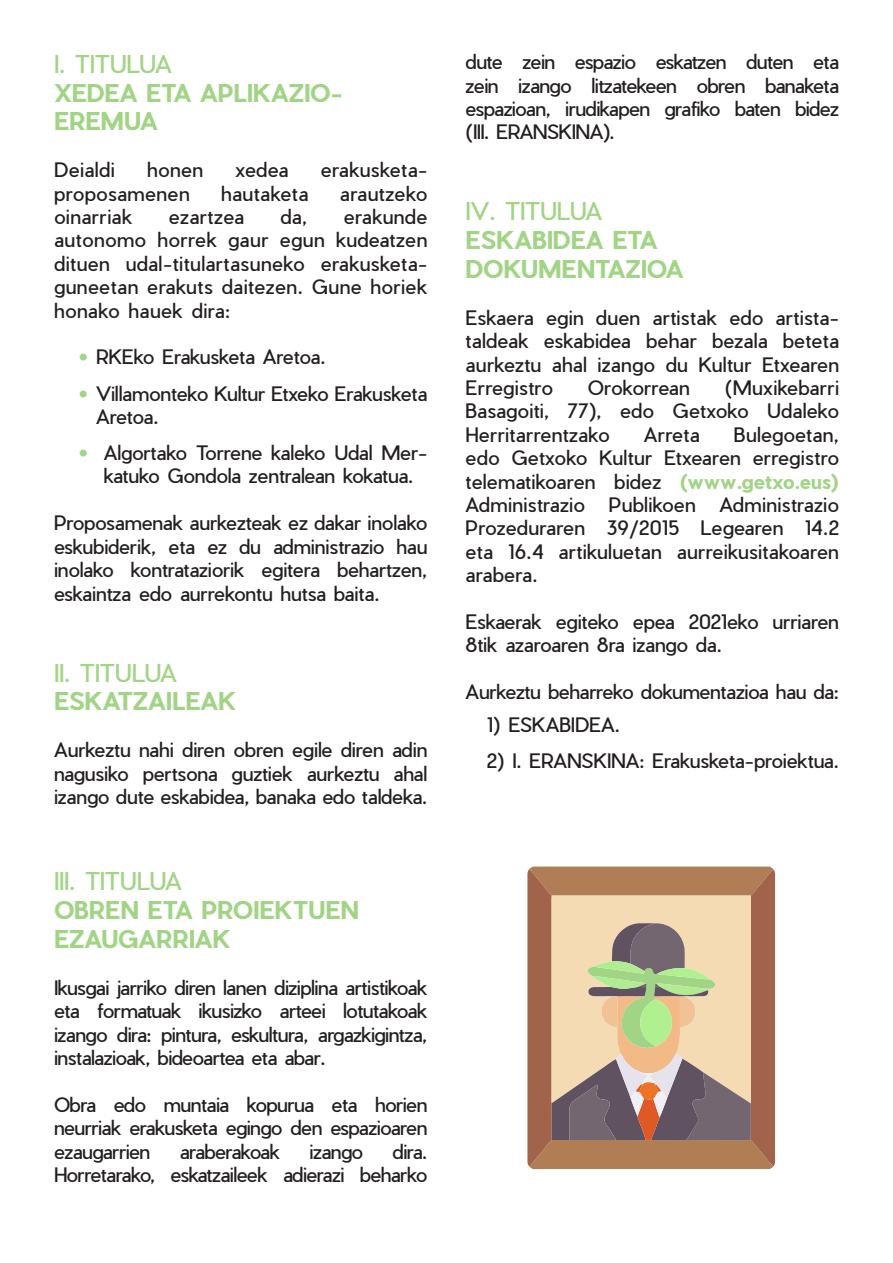
<style>
.page{position:relative;width:893px;height:1263px;background:#fff}
.page>*{position:absolute;margin:0;border:0;box-sizing:border-box;transform-origin:0 0}
.t1{font:700 24px/28.8px "Pier Sans";letter-spacing:-.01em;color:#a1d485}
.t2{font:19.5px/23.4px "Pier Sans";letter-spacing:-.01em;color:#231f20;text-align:justify}
.t3{font:19.5px "Pier Sans";letter-spacing:.03em;color:#231f20}
.t4{font:19.5px "Pier Sans";letter-spacing:.02em;color:#231f20}
.t5{font:19.5px "Pier Sans";letter-spacing:-.03em;color:#231f20}
.t6{font:19.5px "Pier Sans";letter-spacing:.01em;color:#231f20}
.t7{font:19.5px "Pier Sans";letter-spacing:.025em;color:#231f20}
.s1{font-weight:400}
.s2{font-family:"Helvetica Neue";color:#a1d485}
.s3{font-weight:700;color:#a1d485}
</style>
<div class="page">
<svg style="left:527px;top:866px;width:249px;height:303px;background:#bc9d80"></svg>
<p class="t1" style="left:54px;top:49px;width:290px"><span class="s1">I. TITULUA<br></span>XEDEA ETA APLIKAZIO-<br>EREMUA</p>
<p class="t7" style="left:54px;top:157px;width:62px">Deialdi</p>
<p class="t2" style="left:147px;top:158px;width:58px">honen</p>
<p class="t2" style="left:235px;top:158px;width:54px">xedea</p>
<p class="t3" style="left:321px;top:157px;width:108px">erakusketa-</p>
<p class="t4" style="left:54px;top:180px;width:137px">proposamenen</p>
<p class="t3" style="left:221px;top:180px;width:89px">hautaketa</p>
<p class="t3" style="left:340px;top:180px;width:89px">arautzeko</p>
<p class="t3" style="left:54px;top:204px;width:80px">oinarriak</p>
<p class="t3" style="left:169px;top:204px;width:77px">ezartzea</p>
<p class="t2" style="left:280px;top:205px;width:28px">da,</p>
<p class="t2" style="left:54px;top:205px;width:375px;text-indent:290px">erakunde autonomo horrek gaur egun kudeatzen dituen udal-titulartasuneko erakusketa&shy;guneetan erakuts daitezen. Gune horiek honako hauek dira:</p>
<p class="t2" style="left:78px;top:345px;width:249px"><span class="s2">•</span> RKEko Erakusketa Aretoa.</p>
<p class="t2" style="left:96px;top:382px;width:333px;text-indent:-18px"><span class="s2">•</span> Villamonteko Kultur Etxeko Erakusketa<br>Aretoa.</p>
<p class="t2" style="left:78px;top:441px;width:350px;text-align:center"><span class="s2">•</span> Algortako Torrene kaleko Udal Mer&shy;katuko Gondola zentralean kokatua.</p>
<p class="t2" style="left:54px;top:511px;width:375px">Proposamenak aurkezteak ez dakar inolako eskubiderik, eta ez du administrazio hau inolako kontrataziorik egitera behartzen, eskaintza edo aurrekontu hutsa baita.</p>
<p class="t1" style="left:54px;top:658px;width:184px"><span class="s1">II. TITULUA<br></span>ESKATZAILEAK</p>
<p class="t2" style="left:54px;top:738px;width:375px">Aurkeztu nahi diren obren egile diren adin nagusiko pertsona guztiek aurkeztu ahal izango dute eskabidea, banaka edo taldeka.</p>
<p class="t1" style="left:54px;top:867px;width:307px"><span class="s1">III. TITULUA<br></span>OBREN ETA PROIEKTUEN<br>EZAUGARRIAK</p>
<p class="t2" style="left:54px;top:976px;width:375px">Ikusgai jarriko diren lanen diziplina artistikoak eta formatuak ikusizko arteei lotutakoak izango dira: pintura, eskultura, argazkigintza, instalazioak, bideoartea eta abar.</p>
<p class="t2" style="left:54px;top:1093px;width:375px">Obra edo muntaia kopurua eta horien neurriak erakusketa egingo den espazioaren ezaugarrien</p>
<p class="t2" style="left:54px;top:1140px;width:375px;text-align:right">dira.<br>Horretarako, eskatzaileek adierazi beharko</p>
<p class="t5" style="left:180px;top:1138px;width:102px">araberakoak</p>
<p class="t2" style="left:310px;top:1140px;width:55px">izango</p>
<p class="t2" style="left:466px;top:50px;width:375px">dute zein espazio eskatzen duten eta zein izango litzatekeen obren banaketa espazioan, irudikapen grafiko baten bidez (III. ERANSKINA).</p>
<p class="t1" style="left:466px;top:197px;width:220px"><span class="s1">IV. TITULUA<br></span>ESKABIDEA ETA<br>DOKUMENTAZIOA</p>
<p class="t2" style="left:466px;top:306px;width:375px">Eskaera egin duen artistak edo artista&shy;taldeak eskabidea behar bezala beteta aurkeztu ahal izango du Kultur Etxearen Erregistro</p>
<p class="t2" style="left:466px;top:376px;width:375px;text-indent:259px">(Muxikebarri Basagoiti, 77), edo Getxoko Udaleko Herritarrentzako</p>
<p class="t6" style="left:588px;top:375px;width:103px">Orokorrean</p>
<p class="t2" style="left:466px;top:423px;width:375px;text-indent:268px">Bulegoetan, edo Getxoko Kultur Etxearen erregistro telematikoaren bidez <span class="s3">(www.getxo.eus)<br></span>Administrazio Publikoen Administrazio Prozeduraren 39/2015 Legearen 14.2 eta 16.4 artikuluetan aurreikusitakoaren arabera.</p>
<p class="t2" style="left:466px;top:610px;width:375px">Eskaerak egiteko epea 2021eko urriaren<br>8tik azaroaren 8ra izango da.</p>
<p class="t2" style="left:466px;top:680px;width:375px">Aurkeztu beharreko dokumentazioa hau da:</p>
<p class="t2" style="left:487px;top:713px;width:135px">1) ESKABIDEA.</p>
<p class="t2" style="left:487px;top:749px;width:354px">2) I. ERANSKINA: Erakusketa-proiektua.</p>
<p class="t2" style="left:644px;top:423px;width:57px">Arreta</p>
</div>
